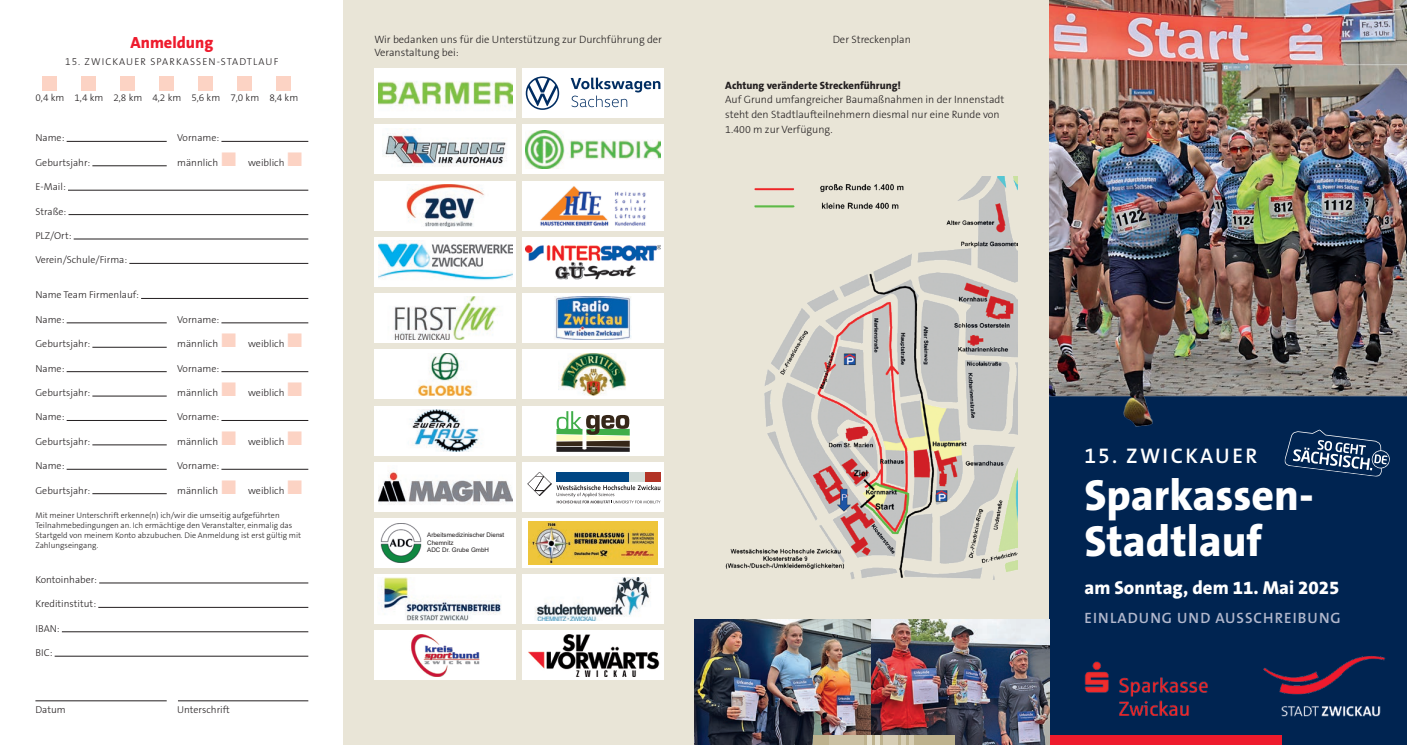
<style>
.page{position:relative;width:1407px;height:745px;background:#fff}
.page>*{position:absolute;margin:0;border:0;box-sizing:border-box;transform-origin:0 0}
.t1{font:800 43.75px/46.2px "The Sans B W8";color:#fff}
.t2{font:600 21.25px "The Sans B W6";letter-spacing:.11em;color:#fff}
.t3{font:800 18.75px "The Sans B W8";color:#fff}
.t4{font:800 16.25px "The Sans B W8";color:#ee1b2d}
.t5{font:600 15px "The Sans B W6";letter-spacing:.065em;color:#b2b8cd}
.t6{font:300 10.62px/14.8px "The Sans B W3";color:#231f20}
.t7{font:800 10.62px "The Sans B W8";color:#231f20}
.t8{font:300 10px "The Sans B W3";color:#231f20}
.t9{font:300 10px "The Sans B W3";letter-spacing:.115em;color:#231f20}
.t10{font:300 8.12px/10px "The Sans B W3";color:#231f20}
.t11{font:6.25px/7.5px "Arial";color:#231f20}
</style>
<div class="page">
<div style="left:1049px;top:387px;width:358px;height:357px;background:#002451"></div>
<div style="left:1049px;top:734px;width:233px;height:10px;background:#ee1b2d"></div>
<img style="left:1263px;top:656px;width:122px;height:61px">
<img style="left:1084px;top:661px;width:124px;height:53px">
<div style="left:344px;top:0;width:705px;height:744px;background:#e9e5d7"></div>
<img style="left:725px;top:177px;width:293px;height:403px">
<img style="left:694px;top:619px;width:178px;height:125px">
<img style="left:872px;top:619px;width:177px;height:125px">
<div style="left:813px;top:734px;width:142px;height:10px;background:#beb28e"></div>
<div style="left:829px;top:734px;width:35px;height:10px;background:#cbc1a3"></div>
<div style="left:867px;top:734px;width:5px;height:10px;background:#e2ddca"></div>
<div style="left:875px;top:734px;width:5px;height:10px;background:#e2ddca"></div>
<div style="left:883px;top:734px;width:15px;height:10px;background:#d7ceb5"></div>
<div style="left:901px;top:734px;width:5px;height:10px;background:#d7ceb5"></div>
<div style="left:909px;top:734px;width:5px;height:10px;background:#d7ceb5"></div>
<div style="left:374px;top:68px;width:142px;height:50px;background:#fff"></div>
<div style="left:522px;top:68px;width:142px;height:50px;background:#fff"></div>
<div style="left:374px;top:181px;width:142px;height:49px;background:#fff"></div>
<div style="left:522px;top:181px;width:142px;height:49px;background:#fff"></div>
<div style="left:374px;top:293px;width:142px;height:50px;background:#fff"></div>
<div style="left:522px;top:293px;width:142px;height:50px;background:#fff"></div>
<div style="left:374px;top:349px;width:142px;height:50px;background:#fff"></div>
<div style="left:374px;top:405px;width:142px;height:50px;background:#fff"></div>
<div style="left:374px;top:124px;width:142px;height:50px;background:#fff"></div>
<div style="left:522px;top:124px;width:142px;height:50px;background:#fff"></div>
<div style="left:374px;top:237px;width:142px;height:49px;background:#fff"></div>
<div style="left:522px;top:237px;width:142px;height:49px;background:#fff"></div>
<div style="left:522px;top:349px;width:142px;height:50px;background:#fff"></div>
<div style="left:522px;top:461px;width:142px;height:50px;background:#fff"></div>
<svg style="left:522px;top:518px;width:142px;height:49px"></svg>
<div style="left:374px;top:461px;width:142px;height:50px;background:#fff"></div>
<div style="left:374px;top:518px;width:142px;height:49px;background:#fff"></div>
<div style="left:522px;top:405px;width:142px;height:50px;background:#fff"></div>
<div style="left:374px;top:574px;width:142px;height:49px;background:#fff"></div>
<div style="left:522px;top:574px;width:142px;height:49px;background:#fff"></div>
<div style="left:374px;top:630px;width:142px;height:49px;background:#fff"></div>
<div style="left:522px;top:630px;width:142px;height:49px;background:#fff"></div>
<img style="left:378px;top:81px;width:134px;height:28px">
<svg style="left:571px;top:78px;width:89px;height:29px"></svg>
<svg style="left:526px;top:76px;width:33px;height:34px"></svg>
<img style="left:406px;top:184px;width:78px;height:43px">
<img style="left:555px;top:296px;width:76px;height:43px">
<img style="left:558px;top:353px;width:68px;height:42px">
<svg style="left:527px;top:472px;width:133px;height:31px"></svg>
<img style="left:383px;top:128px;width:124px;height:39px">
<img style="left:526px;top:130px;width:134px;height:38px">
<img style="left:378px;top:240px;width:134px;height:40px">
<img style="left:394px;top:296px;width:103px;height:43px">
<img style="left:526px;top:245px;width:134px;height:35px">
<img style="left:418px;top:353px;width:55px;height:42px">
<img style="left:410px;top:409px;width:72px;height:42px">
<img style="left:379px;top:577px;width:122px;height:43px">
<img style="left:411px;top:634px;width:69px;height:42px">
<img style="left:528px;top:634px;width:132px;height:42px">
<img style="left:535px;top:577px;width:116px;height:43px">
<img style="left:540px;top:186px;width:106px;height:40px">
<img style="left:378px;top:472px;width:134px;height:32px">
<svg style="left:556px;top:411px;width:74px;height:40px"></svg>
<hr style="left:67px;top:141px;width:100px;height:1px;background:#231f20">
<hr style="left:221px;top:141px;width:87px;height:1px;background:#231f20">
<hr style="left:92px;top:165px;width:75px;height:1px;background:#231f20">
<hr style="left:68px;top:190px;width:240px;height:1px;background:#231f20">
<hr style="left:68px;top:214px;width:240px;height:1px;background:#231f20">
<hr style="left:74px;top:239px;width:234px;height:1px;background:#231f20">
<hr style="left:129px;top:263px;width:179px;height:1px;background:#231f20">
<hr style="left:141px;top:298px;width:167px;height:1px;background:#231f20">
<hr style="left:67px;top:322px;width:100px;height:1px;background:#231f20">
<hr style="left:221px;top:322px;width:87px;height:1px;background:#231f20">
<hr style="left:92px;top:347px;width:75px;height:1px;background:#231f20">
<hr style="left:67px;top:371px;width:100px;height:1px;background:#231f20">
<hr style="left:221px;top:371px;width:87px;height:1px;background:#231f20">
<hr style="left:92px;top:395px;width:75px;height:1px;background:#231f20">
<hr style="left:67px;top:420px;width:100px;height:1px;background:#231f20">
<hr style="left:221px;top:420px;width:87px;height:1px;background:#231f20">
<hr style="left:92px;top:444px;width:75px;height:1px;background:#231f20">
<hr style="left:67px;top:469px;width:100px;height:1px;background:#231f20">
<hr style="left:221px;top:469px;width:87px;height:1px;background:#231f20">
<hr style="left:92px;top:493px;width:75px;height:1px;background:#231f20">
<hr style="left:99px;top:582px;width:209px;height:1px;background:#231f20">
<hr style="left:98px;top:606px;width:210px;height:1px;background:#231f20">
<hr style="left:62px;top:631px;width:246px;height:1px;background:#231f20">
<hr style="left:55px;top:655px;width:253px;height:1px;background:#231f20">
<hr style="left:35px;top:700px;width:132px;height:1px;background:#231f20">
<hr style="left:178px;top:700px;width:130px;height:1px;background:#231f20">
<div style="left:43px;top:76px;width:14px;height:14px;background:#fcd3c4"></div>
<div style="left:81px;top:76px;width:15px;height:14px;background:#fcd3c4"></div>
<div style="left:120px;top:76px;width:15px;height:14px;background:#fcd3c4"></div>
<div style="left:159px;top:76px;width:15px;height:14px;background:#fcd3c4"></div>
<div style="left:198px;top:76px;width:15px;height:14px;background:#fcd3c4"></div>
<div style="left:237px;top:76px;width:15px;height:14px;background:#fcd3c4"></div>
<div style="left:276px;top:76px;width:15px;height:14px;background:#fcd3c4"></div>
<svg style="left:1284px;top:429px;width:106px;height:47px"></svg>
<img style="left:1049px;top:0;width:358px;height:427px">
<img style="left:529px;top:521px;width:128px;height:43px">
<img style="left:380px;top:523px;width:41px;height:40px">
<p class="t4" style="left:131px;top:32px;width:84px">Anmeldung</p>
<p class="t9" style="left:65px;top:55px;width:215px">15. ZWICKAUER SPARKASSEN-STADTLAUF</p>
<p class="t8" style="left:35px;top:91px;width:264px">0,4 km 1,4 km 2,8 km 4,2 km 5,6 km 7,0 km 8,4 km</p>
<p class="t8" style="left:35px;top:131px;width:31px">Name:</p>
<p class="t8" style="left:177px;top:131px;width:44px">Vorname:</p>
<p class="t8" style="left:35px;top:156px;width:56px">Geburtsjahr:</p>
<p class="t8" style="left:177px;top:156px;width:42px">männlich</p>
<p class="t8" style="left:248px;top:156px;width:38px">weiblich</p>
<p class="t8" style="left:35px;top:180px;width:32px">E-Mail:</p>
<p class="t8" style="left:35px;top:205px;width:32px">Straße:</p>
<p class="t8" style="left:35px;top:229px;width:38px">PLZ/Ort:</p>
<p class="t8" style="left:35px;top:253px;width:93px">Verein/Schule/Firma:</p>
<p class="t8" style="left:35px;top:288px;width:105px">Name Team Firmenlauf:</p>
<p class="t8" style="left:35px;top:313px;width:31px">Name:</p>
<p class="t8" style="left:177px;top:313px;width:44px">Vorname:</p>
<p class="t8" style="left:35px;top:337px;width:56px">Geburtsjahr:</p>
<p class="t8" style="left:177px;top:337px;width:42px">männlich</p>
<p class="t8" style="left:248px;top:337px;width:38px">weiblich</p>
<p class="t8" style="left:35px;top:361px;width:31px">Name:</p>
<p class="t8" style="left:177px;top:361px;width:44px">Vorname:</p>
<p class="t8" style="left:35px;top:386px;width:56px">Geburtsjahr:</p>
<p class="t8" style="left:177px;top:386px;width:42px">männlich</p>
<p class="t8" style="left:248px;top:386px;width:38px">weiblich</p>
<p class="t8" style="left:35px;top:410px;width:31px">Name:</p>
<p class="t8" style="left:177px;top:410px;width:44px">Vorname:</p>
<p class="t8" style="left:35px;top:435px;width:56px">Geburtsjahr:</p>
<p class="t8" style="left:177px;top:435px;width:42px">männlich</p>
<p class="t8" style="left:248px;top:435px;width:38px">weiblich</p>
<p class="t8" style="left:35px;top:459px;width:31px">Name:</p>
<p class="t8" style="left:177px;top:459px;width:44px">Vorname:</p>
<p class="t8" style="left:35px;top:483px;width:56px">Geburtsjahr:</p>
<p class="t8" style="left:177px;top:483px;width:42px">männlich</p>
<p class="t8" style="left:248px;top:483px;width:38px">weiblich</p>
<p class="t10" style="left:35px;top:510px;width:267px">Mit meiner Unterschrift erkenne(n) ich/wir die umseitig aufgeführten Teilnahmebedingungen an. Ich ermächtige den Veranstalter, einmalig das Startgeld von meinem Konto abzubuchen. Die Anmeldung ist erst gültig mit Zahlungseingang.</p>
<p class="t8" style="left:35px;top:572px;width:63px">Kontoinhaber:</p>
<p class="t8" style="left:35px;top:597px;width:62px">Kreditinstitut:</p>
<p class="t8" style="left:35px;top:621px;width:26px">IBAN:</p>
<p class="t8" style="left:35px;top:646px;width:19px">BIC:</p>
<p class="t8" style="left:35px;top:703px;width:32px">Datum</p>
<p class="t8" style="left:177px;top:703px;width:54px">Unterschrift</p>
<p class="t6" style="left:374px;top:32px;width:289px">Wir bedanken uns für die Unterstützung zur Durchführung der</p>
<p class="t6" style="left:833px;top:32px;width:80px">Der Streckenplan</p>
<p class="t6" style="left:374px;top:45px;width:86px">Veranstaltung bei:</p>
<p class="t11" style="left:427px;top:531px;width:79px">Arbeitsmedizinischer Dienst<br>Chemnitz</p>
<p class="t11" style="left:427px;top:546px;width:63px">ADC Dr. Grube GmbH</p>
<p class="t7" style="left:725px;top:78px;width:177px">Achtung veränderte Streckenführung!</p>
<p class="t6" style="left:725px;top:92px;width:281px">Auf Grund umfangreicher Baumaßnahmen in der Innenstadt steht den Stadtlaufteilnehmern diesmal nur eine Runde von<br>1.400 m zur Verfügung.</p>
<p class="t2" style="left:1084px;top:442px;width:174px">15. ZWICKAUER</p>
<p class="t1" style="left:1084px;top:471px;width:231px">Sparkassen-<br>Stadtlauf</p>
<p class="t3" style="left:1084px;top:575px;width:256px">am Sonntag, dem 11. Mai 2025</p>
<p class="t5" style="left:1084px;top:607px;width:258px">EINLADUNG UND AUSSCHREIBUNG</p>
</div>
